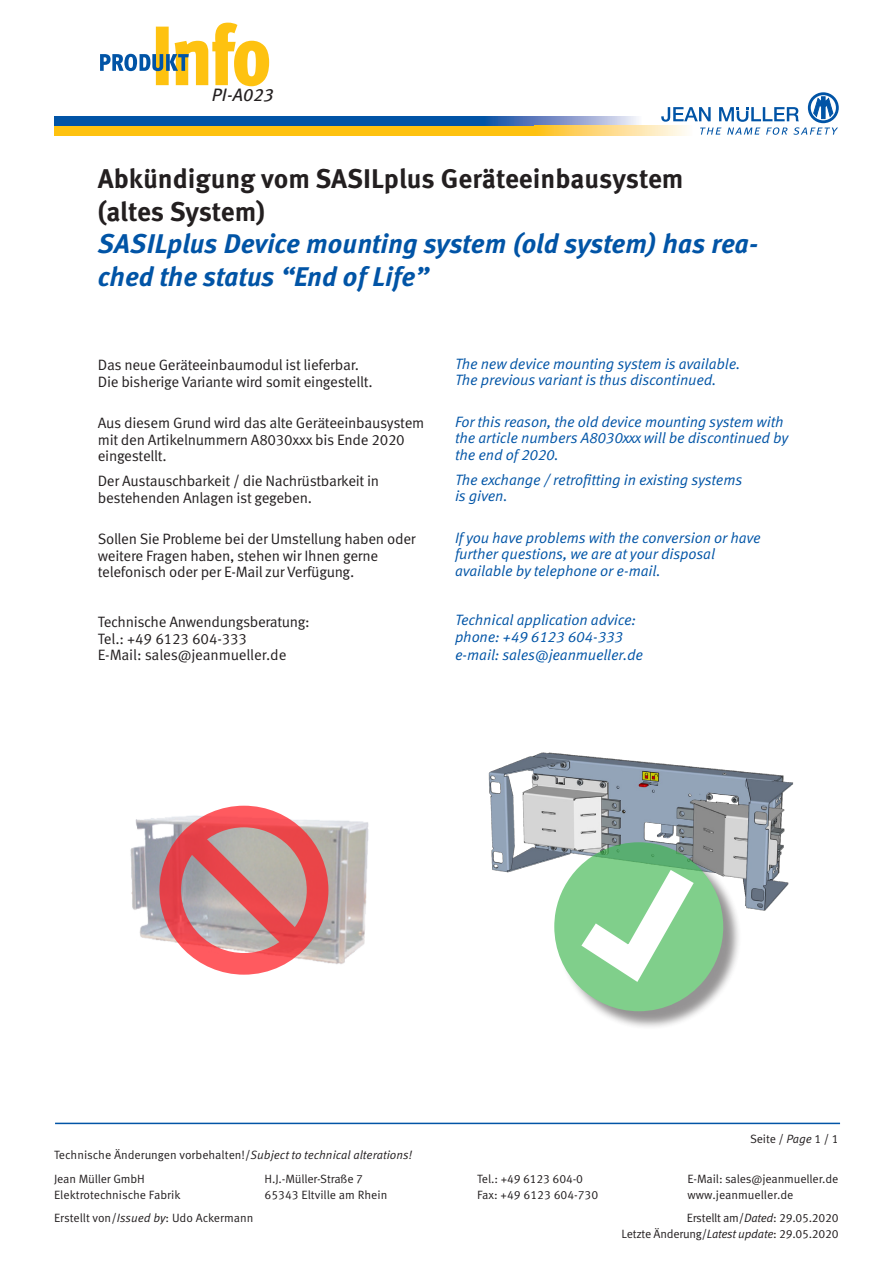
<style>
.page{position:relative;width:893px;height:1263px;background:#fff}
.page>*{position:absolute;margin:0;border:0;box-sizing:border-box;transform-origin:0 0}
.deutsch_Headline{font:italic 700 27px/32.4px "Meta Pro";color:#0154a6}
.deutsch_Headline-2{font:700 27px/32.4px "Meta Pro";color:#231f20}
.t1{font:italic 18px "Meta Pro";color:#231f20}
.Fließtext_deutsch{font:15px/16.5px "Meta Pro";letter-spacing:-.02em;color:#231f20}
.Fließtext_englisch{font:italic 15px/16.5px "Meta Pro";letter-spacing:-.01em;color:#0154a6}
.t2{font:12px/24.3px "Meta Pro";letter-spacing:-.01em;color:#231f20}
.s1{font-style:italic}
</style>
<div class="page">
<div style="left:54px;top:116px;width:430px;height:10px;background:#0154a6"></div>
<svg style="left:661px;top:92px;width:178px;height:43px"></svg>
<svg style="left:484px;top:116px;width:157px;height:10px;background:#869bc4"></svg>
<div style="left:54px;top:126px;width:485px;height:9px;background:#fec210"></div>
<svg style="left:539px;top:126px;width:153px;height:9px"></svg>
<svg style="left:100px;top:23px;width:169px;height:63px"></svg>
<hr style="left:55px;top:1123px;width:785px;height:1px;background:#0154a6">
<img style="left:130px;top:818px;width:239px;height:146px">
<img style="left:488px;top:752px;width:306px;height:159px">
<div style="left:557px;top:845px;width:185px;height:185px;background:#231f20;opacity:.75"></div>
<svg style="left:552px;top:842px;width:171px;height:169px"></svg>
<svg style="left:159px;top:806px;width:172px;height:169px;background:#d78e90"></svg>
<p class="t1" style="left:212px;top:84px;width:64px">PI-A023</p>
<p class="deutsch_Headline-2" style="left:98px;top:163px;width:587px">Abkündigung vom SASILplus Geräteeinbausystem (altes System)</p>
<p class="deutsch_Headline" style="left:98px;top:228px;width:662px">SASILplus Device mounting system (old system) has rea&shy;ched the status “End of Life”</p>
<p class="Fließtext_deutsch" style="left:98px;top:357px;width:276px">Das neue Geräteeinbaumodul ist lieferbar.<br>Die bisherige Variante wird somit eingestellt.</p>
<p class="Fließtext_deutsch" style="left:98px;top:415px;width:328px">Aus diesem Grund wird das alte Geräteeinbausystem mit den Artikelnummern A8030xxx bis Ende 2020 eingestellt.</p>
<p class="Fließtext_deutsch" style="left:98px;top:473px;width:283px">Der Austauschbarkeit / die Nachrüstbarkeit in bestehenden Anlagen ist gegeben.</p>
<p class="Fließtext_deutsch" style="left:98px;top:531px;width:319px">Sollen Sie Probleme bei der Umstellung haben oder weitere Fragen haben, stehen wir Ihnen gerne telefonisch oder per E-Mail zur Verfügung.</p>
<p class="Fließtext_deutsch" style="left:98px;top:614px;width:213px">Technische Anwendungsberatung:</p>
<p class="Fließtext_deutsch" style="left:98px;top:631px;width:151px">Tel.: +49 6123 604-333</p>
<p class="Fließtext_deutsch" style="left:98px;top:647px;width:190px">E-Mail: sales@jeanmueller.de</p>
<p class="Fließtext_englisch" style="left:455px;top:356px;width:287px">The new device mounting system is available.<br>The previous variant is thus discontinued.</p>
<p class="Fließtext_englisch" style="left:455px;top:414px;width:335px">For this reason, the old device mounting system with the article numbers A8030xxx will be discontinued by the end of 2020.</p>
<p class="Fließtext_englisch" style="left:455px;top:472px;width:289px">The exchange / retrofitting in existing systems is given.</p>
<p class="Fließtext_englisch" style="left:455px;top:530px;width:307px">If you have problems with the conversion or have further questions, we are at your disposal available by telephone or e-mail.</p>
<p class="Fließtext_englisch" style="left:455px;top:612px;width:183px">Technical application advice: phone: +49 6123 604-333</p>
<p class="Fließtext_englisch" style="left:455px;top:647px;width:190px">e-mail: sales@jeanmueller.de</p>
<p class="t2" style="left:750px;top:1127px;width:90px">Seite / <span class="s1">Page</span> 1 / 1</p>
<p class="t2" style="left:54px;top:1142px;width:360px">Technische Änderungen vorbehalten!/<span class="s1">Subject to technical alterations!<br></span>Jean Müller GmbH</p>
<p class="t2" style="left:264px;top:1167px;width:100px">H.J.-Müller-Straße 7</p>
<p class="t2" style="left:477px;top:1167px;width:108px">Tel.: +49 6123 604-0</p>
<p class="t2" style="left:688px;top:1167px;width:152px">E-Mail: sales@jeanmueller.de</p>
<p class="t2" style="left:54px;top:1182px;width:128px">Elektrotechnische Fabrik</p>
<p class="t2" style="left:264px;top:1182px;width:124px">65343 Eltville am Rhein</p>
<p class="t2" style="left:477px;top:1182px;width:123px">Fax: +49 6123 604-730</p>
<p class="t2" style="left:688px;top:1182px;width:107px">www.jeanmueller.de</p>
<p class="t2" style="left:54px;top:1206px;width:201px">Erstellt von/<span class="s1">Issued by</span>: Udo Ackermann</p>
<p class="t2" style="left:622px;top:1211px;width:218px;line-height:15.3px;text-align:right">Erstellt am/<span class="s1">Dated</span>: 29.05.2020<br>Letzte Änderung/<span class="s1">Latest update</span>: 29.05.2020</p>
</div>
